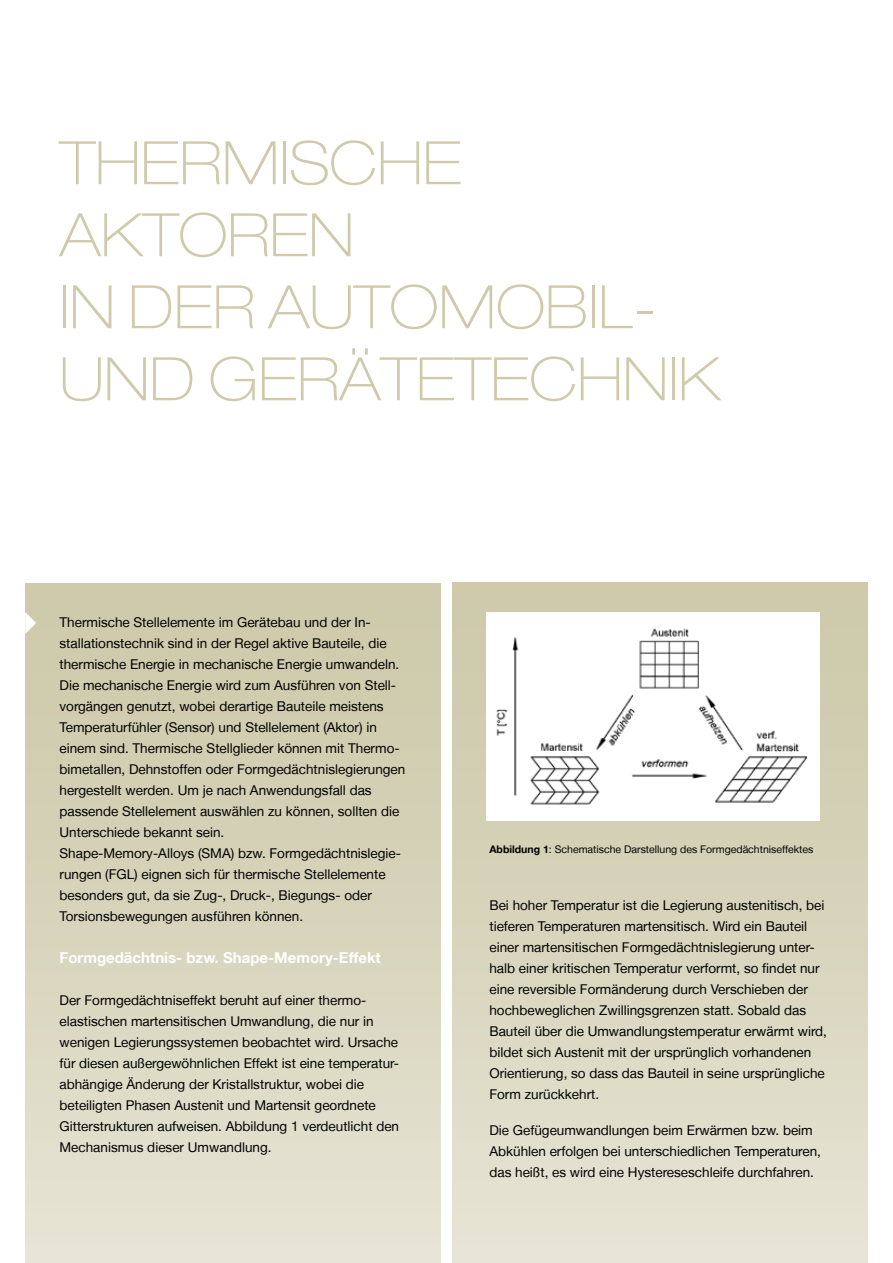
<style>
.page{position:relative;width:893px;height:1263px;background:#fff}
.page>*{position:absolute;margin:0;border:0;box-sizing:border-box;transform-origin:0 0}
.t1{font:100 expanded 60px/72px "Helvetica Neue LT";color:#cecaab}
.t2{font:700 15px "Helvetica Neue LT";color:#fff}
.t3{font:13.5px/21px "Helvetica Neue LT";color:#000}
.t4{font:10.5px "Helvetica Neue LT";color:#000}
.s1{font-weight:700}
</style>
<div class="page">
<div style="left:453px;top:583px;width:414px;height:680px;background:linear-gradient(to bottom,#cbc7a7,#e6e3d4)"></div>
<svg style="left:25px;top:657px;width:1px;height:22px"></svg>
<div style="left:26px;top:583px;width:414px;height:680px;background:linear-gradient(to bottom,#cbc7a7,#e6e3d4)"></div>
<img style="left:487px;top:612px;width:333px;height:209px">
<svg style="left:25px;top:612px;width:11px;height:22px"></svg>
<h1 class="t1" style="left:60px;top:126px;width:662px">THERMISCHE<br>AKTOREN<br>IN DER AUTOMOBIL-<br>UND GERÄTETECHNIK</h1>
<p class="t3" style="left:60px;top:611px;width:347px">Thermische Stellelemente im Gerätebau und der In&shy;stallationstechnik sind in der Regel aktive Bauteile, die thermische Energie in mechanische Energie umwandeln.<br>Die mechanische Energie wird zum Ausführen von Stell&shy;vorgängen genutzt, wobei derartige Bauteile meistens Temperaturfühler (Sensor) und Stellelement (Aktor) in einem sind. Thermische Stellglieder können mit Thermo&shy;bimetallen, Dehnstoffen oder Formgedächtnislegierungen hergestellt werden. Um je nach Anwendungsfall das passende Stellelement auswählen zu können, sollten die Unterschiede bekannt sein.<br>Shape-Memory-Alloys (SMA) bzw. Formgedächtnislegie&shy;rungen (FGL) eignen sich für thermische Stellelemente besonders gut, da sie Zug-, Druck-, Biegungs- oder Torsionsbewegungen ausführen können.</p>
<p class="t2" style="left:60px;top:948px;width:323px">Formgedächtnis- bzw. Shape-Memory-Effekt</p>
<p class="t3" style="left:60px;top:989px;width:341px">Der Formgedächtniseffekt beruht auf einer thermo&shy;elastischen martensitischen Umwandlung, die nur in wenigen Legierungssystemen beobachtet wird. Ursache für diesen außergewöhnlichen Effekt ist eine temperatur&shy;abhängige Änderung der Kristallstruktur, wobei die beteiligten Phasen Austenit und Martensit geordnete Gitterstrukturen aufweisen. Abbildung 1 verdeutlicht den Mechanismus dieser Umwandlung.</p>
<p class="t4" style="left:489px;top:843px;width:325px"><span class="s1">Abbildung 1</span>: Schematische Darstellung des Formgedächtniseffektes</p>
<p class="t3" style="left:489px;top:894px;width:339px">Bei hoher Temperatur ist die Legierung austenitisch, bei tieferen Temperaturen martensitisch. Wird ein Bauteil einer martensitischen Formgedächtnislegierung unter&shy;halb einer kritischen Temperatur verformt, so findet nur eine reversible Formänderung durch Verschieben der hochbeweglichen Zwillingsgrenzen statt. Sobald das Bauteil über die Umwandlungstemperatur erwärmt wird, bildet sich Austenit mit der ursprünglich vorhandenen Orientierung, so dass das Bauteil in seine ursprüngliche Form zurückkehrt.</p>
<p class="t3" style="left:489px;top:1119px;width:333px">Die Gefügeumwandlungen beim Erwärmen bzw. beim<br>Abkühlen erfolgen bei unterschiedlichen Temperaturen, das heißt, es wird eine Hystereseschleife durchfahren.</p>
</div>
